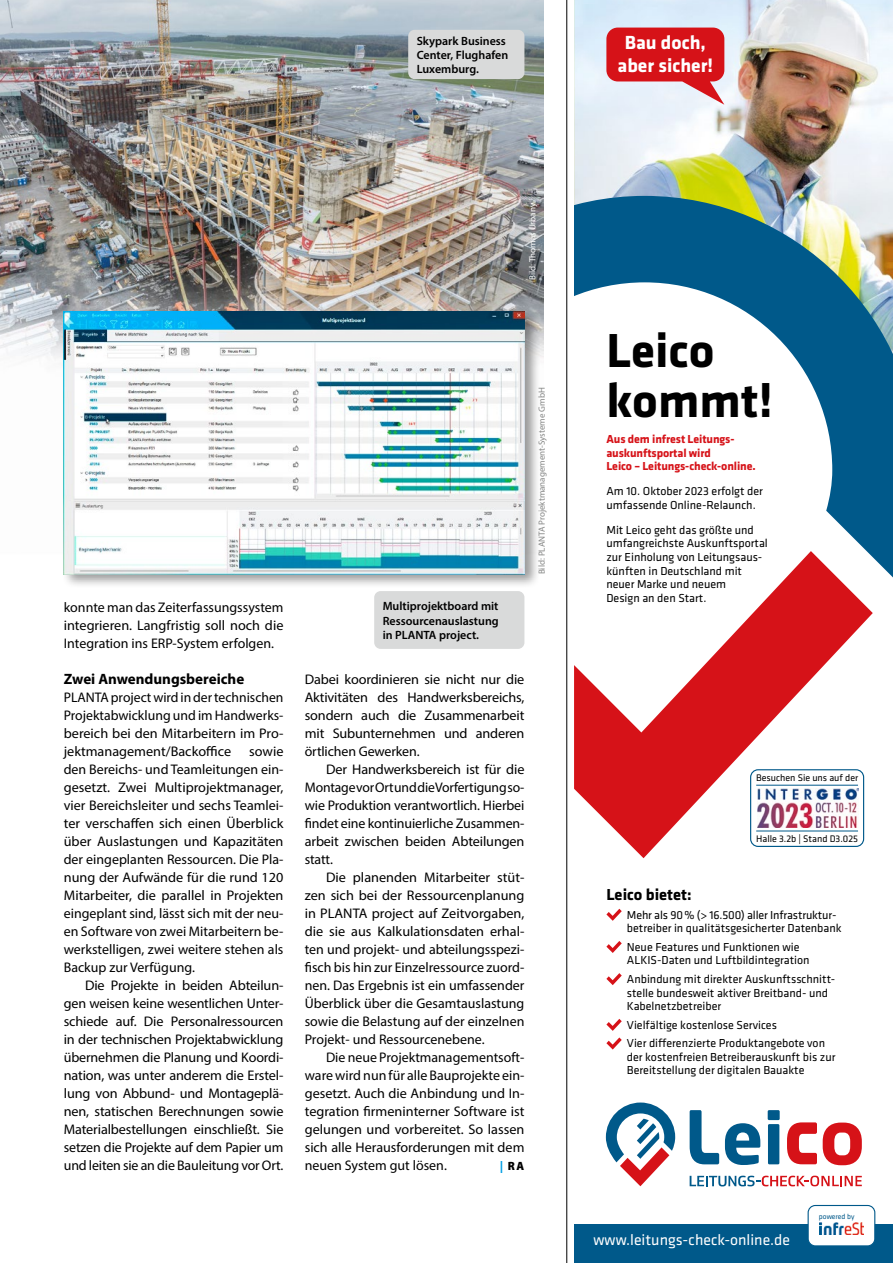
<style>
.page{position:relative;width:893px;height:1263px;background:#fff}
.page>*{position:absolute;margin:0;border:0;box-sizing:border-box;transform-origin:0 0}
.t1{font:700 49.5px/49.5px "Klavika Basic";color:#000}
.t2{font:700 19.65px/23.5px "Klavika Basic";color:#fff;text-align:center}
.t3{font:700 16.5px "Klavika Basic";color:#000}
.t4{font:15.75px "Klavika Basic";color:#fff}
.t5{font:700 15px "Myriad Pro";color:#000}
.t6{font:13.95px/18px "Myriad Pro";color:#000;text-align:justify}
.t7{font:12px/13.5px "Klavika Basic";color:#000}
.t8{font:600 12px/14.4px "Myriad Pro";color:#000}
.t9{font:700 12px/13.5px "Klavika Basic";letter-spacing:-.01em;color:#d61218}
.t10{font:900 12px "Myriad Pro";color:#000;scale:.96 1}
.t11{font:9.9px "Klavika Basic";color:#000}
.t12{font:9px "Myriad Pro";color:#868786}
.t13{font:9px "Myriad Pro";color:#fff}
.t14{font:7.5px "Klavika Basic";color:#00598a}
.s1{color:#009ee3}
</style>
<div class="page">
<img style="left:0;top:0;width:544px;height:359px">
<img style="left:574px;top:0;width:319px;height:196px">
<svg style="left:574px;top:196px;width:319px;height:382px"></svg>
<svg style="left:574px;top:551px;width:299px;height:307px"></svg>
<div style="left:574px;top:1224px;width:319px;height:39px;background:#00598a"></div>
<svg style="left:690px;top:1176px;width:172px;height:10px"></svg>
<svg style="left:768px;top:1110px;width:12px;height:54px"></svg>
<svg style="left:725px;top:1123px;width:35px;height:42px"></svg>
<svg style="left:787px;top:1122px;width:30px;height:42px"></svg>
<svg style="left:823px;top:1122px;width:39px;height:43px"></svg>
<svg style="left:690px;top:1110px;width:29px;height:54px"></svg>
<svg style="left:606px;top:1102px;width:69px;height:84px"></svg>
<svg style="left:606px;top:28px;width:118px;height:77px;background:#db5158"></svg>
<div style="left:751px;top:770px;width:113px;height:76px;background:#fff;border-radius:8px"></div>
<div style="left:750px;top:769px;width:114px;height:78px;border:1px solid #00598a;border-radius:8px"></div>
<img style="left:757px;top:789px;width:102px;height:38px">
<hr style="left:756px;top:785px;width:102px;height:1px;background:#00598a">
<hr style="left:756px;top:831px;width:102px;height:1px;background:#00598a">
<svg style="left:606px;top:909px;width:16px;height:12px"></svg>
<svg style="left:606px;top:941px;width:16px;height:12px"></svg>
<svg style="left:606px;top:973px;width:16px;height:12px"></svg>
<svg style="left:606px;top:1019px;width:16px;height:12px"></svg>
<svg style="left:606px;top:1037px;width:16px;height:12px"></svg>
<div style="left:808px;top:1205px;width:67px;height:41px;background:#fff;border-radius:7px"></div>
<div style="left:808px;top:1205px;width:67px;height:41px;border:1px solid #00598a;border-radius:7px"></div>
<img style="left:819px;top:1223px;width:44px;height:12px">
<hr style="left:566px;top:0;width:1px;height:1263px;background:#000">
<div style="left:62px;top:307px;width:479px;height:281px;background:#000;opacity:.4"></div>
<img style="left:64px;top:311px;width:460px;height:263px">
<div style="left:408px;top:30px;width:116px;height:49px;background:#d9dada;border-radius:6px"></div>
<div style="left:374px;top:591px;width:150px;height:58px;background:#d9dada;border-radius:6px"></div>
<p class="t8" style="left:417px;top:33px;width:93px">Skypark Business<br>Center, Flughafen<br>Luxemburg.</p>
<h2 class="t2" style="left:618px;top:29px;width:97px">Bau doch, aber sicher!</h2>
<p class="t13" style="left:527px;top:280px;width:78px;rotate:-90deg">Bild: Thomas Urbany</p>
<p class="t6" style="left:64px;top:598px;width:221px">konnte man das Zeiterfassungssystem integrieren. Langfristig soll noch die Integration ins ERP-System erfolgen.</p>
<p class="t5" style="left:64px;top:669px;width:182px">Zwei Anwendungsbereiche</p>
<p class="t6" style="left:64px;top:688px;width:221px">PLANTA project wird in der technischen Projektabwicklung und im Handwerks&shy;bereich bei den Mitarbeitern im Pro&shy;jektmanagement/Backoffice</p>
<p class="t6" style="left:64px;top:742px;width:221px;text-indent:185px">sowie den Bereichs- und Teamleitungen ein&shy;gesetzt. Zwei Multiprojektmanager, vier Bereichsleiter und sechs Teamlei&shy;ter verschaffen sich einen Überblick über Auslastungen und Kapazitäten der eingeplanten Ressourcen. Die Pla&shy;nung der Aufwände für die rund 120<br>Mitarbeiter, die parallel in Projekten eingeplant sind, lässt sich mit der neu&shy;en Software von zwei Mitarbeitern be&shy;werkstelligen, zwei weitere stehen als Backup zur Verfügung.</p>
<p class="t6" style="left:64px;top:976px;width:221px;text-indent:21px">Die Projekte in beiden Abteilun&shy;gen weisen keine wesentlichen Unter&shy;schiede auf. Die Personalressourcen in der technischen Projektabwicklung übernehmen die Planung und Koordi&shy;nation, was unter anderem die Erstel&shy;lung von Abbund- und Montageplä&shy;nen, statischen Berechnungen sowie Materialbestellungen einschließt. Sie setzen die Projekte auf dem Papier um und leiten sie an die Bauleitung vor Ort.</p>
<p class="t8" style="left:383px;top:598px;width:118px;text-align:justify">Multiprojektboard mit Ressourcenauslastung in PLANTA project.</p>
<p class="t6" style="left:305px;top:670px;width:221px">Dabei koordinieren sie nicht nur die Aktivitäten des Handwerksbereichs, sondern auch die Zusammenarbeit mit Subunternehmen und anderen örtlichen Gewerken.</p>
<p class="t6" style="left:305px;top:760px;width:221px;text-indent:21px">Der Handwerksbereich ist für die Montage vor Ort und die Vorfertigung so&shy;wie Produktion verantwortlich. Hierbei findet eine kontinuierliche Zusammen&shy;arbeit zwischen beiden Abteilungen statt.</p>
<p class="t6" style="left:305px;top:868px;width:221px;text-indent:21px">Die planenden Mitarbeiter stüt&shy;zen sich bei der Ressourcenplanung in PLANTA project auf Zeitvorgaben, die sie aus Kalkulationsdaten erhal&shy;ten und projekt- und abteilungsspezi&shy;fisch bis hin zur Einzelressource zuord&shy;nen. Das Ergebnis ist ein umfassender Überblick über die Gesamtauslastung sowie die Belastung auf der einzelnen Projekt- und Ressourcenebene.</p>
<p class="t6" style="left:305px;top:1048px;width:221px;text-indent:21px">Die neue Projektmanagementsoft&shy;ware wird nun für alle Bauprojekte ein&shy;gesetzt. Auch die Anbindung und In&shy;tegration firmeninterner Software ist gelungen und vorbereitet. So lassen sich alle Herausforderungen mit dem neuen System gut lösen.</p>
<p class="t10" style="left:500px;top:1158px;width:27px"><span class="s1">|</span> RA</p>
<p class="t12" style="left:536px;top:574px;width:189px;rotate:-90deg">Bild: PLANTA Projektmanagement-Systeme GmbH</p>
<h1 class="t1" style="left:606px;top:324px;width:168px">Leico kommt!</h1>
<p class="t9" style="left:606px;top:432px;width:151px">Aus dem infrest Leitungs&shy;auskunftsportal wird<br>Leico – Leitungs-check-online.</p>
<p class="t7" style="left:606px;top:484px;width:158px">Am 10. Oktober 2023 erfolgt der umfassende Online-Relaunch.</p>
<p class="t7" style="left:606px;top:523px;width:163px">Mit Leico geht das größte und umfangreichste Auskunftsportal zur Einholung von Leitungsaus&shy;künften in Deutschland mit neuer Marke und neuem<br>Design an den Start.</p>
<p class="t11" style="left:756px;top:771px;width:104px">Besuchen Sie uns auf der</p>
<p class="t11" style="left:756px;top:832px;width:103px">Halle 3.2b | Stand D3.025</p>
<p class="t3" style="left:606px;top:882px;width:87px">Leico bietet:</p>
<p class="t7" style="left:627px;top:908px;width:216px">Mehr als 90% (&gt; 16.500) aller Infrastruktur&shy;betreiber in qualitätsgesicherter Datenbank</p>
<p class="t7" style="left:627px;top:940px;width:184px">Neue Features und Funktionen wie<br>ALKIS-Daten und Luftbildintegration</p>
<p class="t7" style="left:627px;top:972px;width:210px">Anbindung mit direkter Auskunftsschnitt&shy;stelle bundesweit aktiver Breitband- und<br>Kabelnetzbetreiber</p>
<p class="t7" style="left:627px;top:1015px;width:200px;line-height:18.8px">Vielfältige kostenlose Services<br>Vier differenzierte Produktangebote von</p>
<p class="t7" style="left:627px;top:1050px;width:210px">der kostenfreien Betreiberauskunft bis zur<br>Bereitstellung der digitalen Bauakte</p>
<p class="t4" style="left:593px;top:1229px;width:198px">www.leitungs-check-online.de</p>
<p class="t14" style="left:819px;top:1211px;width:37px">powered by</p>
</div>
